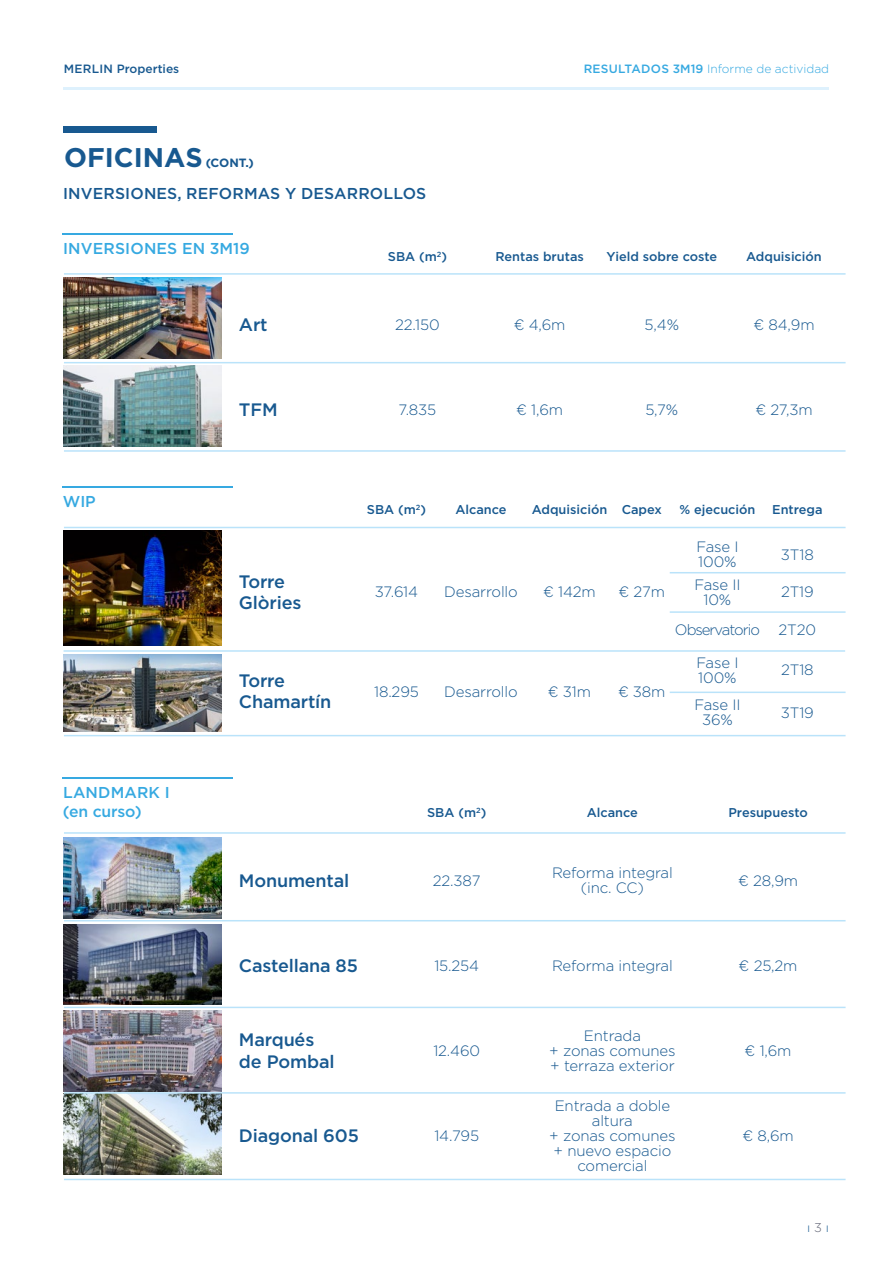
<style>
.page{position:relative;width:893px;height:1263px;background:#fff}
.page>*{position:absolute;margin:0;border:0;box-sizing:border-box;transform-origin:0 0}
.t1{font:700 27px "Gotham Pro";color:#185990}
.t2{font:500 18px/21.6px "Gotham Pro";letter-spacing:-.01em;color:#185990}
.t3{font:500 15.75px/18.9px "Gotham Pro";letter-spacing:.01em;color:#36a9e1}
.t4{font:500 15.75px "Gotham Pro";letter-spacing:.01em;color:#185990}
.t5{font:300 15px/15px "Gotham Pro";letter-spacing:-.01em;color:#185990;text-align:center}
.t6{font:300 15px "Gotham Pro";letter-spacing:-.07em;color:#185990}
.t7{font:500 12.75px "Gotham Pro";color:#185990}
.t8{font:300 12.75px "Gotham Pro";color:#185990}
.t9{font:300 12px "Gotham Pro";color:#36a9e1}
.t10{font:500 12px "Gotham Pro";color:#185990}
.t11{font:700 12px "Gotham Pro";color:#185990}
.s1{font-weight:500}
.s2{color:#626575}
</style>
<div class="page">
<hr style="left:64px;top:87px;width:765px;height:2px;background:#def1fd">
<div style="left:64px;top:127px;width:93px;height:6px;background:#185990"></div>
<hr style="left:63px;top:777px;width:170px;height:2px;background:#36a9e1">
<img style="left:64px;top:838px;width:157px;height:80px">
<img style="left:64px;top:924px;width:157px;height:81px">
<img style="left:64px;top:1010px;width:157px;height:81px">
<img style="left:64px;top:1094px;width:157px;height:80px">
<hr style="left:64px;top:920px;width:782px;height:1px;background:#bae3fa">
<hr style="left:64px;top:1007px;width:782px;height:1px;background:#bae3fa">
<hr style="left:64px;top:1092px;width:782px;height:2px;background:#bae3fa">
<hr style="left:64px;top:1179px;width:782px;height:1px;background:#bae3fa">
<hr style="left:64px;top:832px;width:782px;height:2px;background:#bae3fa">
<hr style="left:63px;top:486px;width:170px;height:2px;background:#36a9e1">
<img style="left:64px;top:531px;width:157px;height:114px">
<img style="left:64px;top:654px;width:157px;height:77px">
<hr style="left:64px;top:650px;width:781px;height:2px;background:#bae3fa">
<hr style="left:64px;top:735px;width:782px;height:1px;background:#bae3fa">
<hr style="left:64px;top:527px;width:782px;height:1px;background:#bae3fa">
<hr style="left:670px;top:572px;width:176px;height:1px;background:#bae3fa">
<hr style="left:670px;top:691px;width:176px;height:2px;background:#bae3fa">
<hr style="left:63px;top:233px;width:170px;height:1px;background:#36a9e1">
<img style="left:64px;top:277px;width:157px;height:81px">
<img style="left:64px;top:366px;width:157px;height:80px">
<hr style="left:64px;top:362px;width:782px;height:1px;background:#bae3fa">
<hr style="left:64px;top:450px;width:782px;height:2px;background:#bae3fa">
<hr style="left:64px;top:273px;width:782px;height:2px;background:#bae3fa">
<hr style="left:670px;top:611px;width:176px;height:2px;background:#bae3fa">
<p class="t10" style="left:64px;top:61px;width:117px">MERLIN Properties</p>
<p class="t9" style="left:584px;top:62px;width:247px"><span class="s1">RESULTADOS 3M19</span> Informe de actividad</p>
<h1 class="t1" style="left:64px;top:142px;width:140px">OFICINAS</h1>
<p class="t11" style="left:206px;top:156px;width:50px">(CONT.)</p>
<p class="t4" style="left:63px;top:184px;width:365px">INVERSIONES, REFORMAS Y DESARROLLOS</p>
<p class="t3" style="left:63px;top:238px;width:188px">INVERSIONES EN 3M19</p>
<p class="t7" style="left:388px;top:249px;width:61px">SBA (m<sup>2</sup>)</p>
<p class="t7" style="left:495px;top:249px;width:90px">Rentas brutas</p>
<p class="t7" style="left:607px;top:249px;width:112px">Yield sobre coste</p>
<p class="t7" style="left:746px;top:249px;width:77px">Adquisición</p>
<p class="t2" style="left:239px;top:313px;width:30px">Art</p>
<p class="t5" style="left:395px;top:317px;width:46px">22.150</p>
<p class="t5" style="left:514px;top:317px;width:53px">€ 4,6m</p>
<p class="t5" style="left:645px;top:317px;width:36px">5,4%</p>
<p class="t5" style="left:753px;top:317px;width:63px">€ 84,9m</p>
<p class="t3" style="left:63px;top:492px;width:34px">WIP</p>
<p class="t3" style="left:63px;top:782px;width:108px">LANDMARK I (en curso)</p>
<p class="t2" style="left:239px;top:398px;width:40px">TFM</p>
<p class="t5" style="left:399px;top:402px;width:39px">7.835</p>
<p class="t5" style="left:516px;top:402px;width:48px">€ 1,6m</p>
<p class="t5" style="left:645px;top:402px;width:34px">5,7%</p>
<p class="t5" style="left:755px;top:402px;width:59px">€ 27,3m</p>
<p class="t7" style="left:367px;top:503px;width:61px">SBA (m<sup>2</sup>)</p>
<p class="t7" style="left:455px;top:503px;width:53px">Alcance</p>
<p class="t7" style="left:532px;top:503px;width:132px">Adquisición Capex</p>
<p class="t7" style="left:679px;top:503px;width:78px">% ejecución</p>
<p class="t7" style="left:772px;top:503px;width:52px">Entrega</p>
<p class="t2" style="left:239px;top:570px;width:64px">Torre<br>Glòries</p>
<p class="t5" style="left:375px;top:585px;width:45px">37.614</p>
<p class="t5" style="left:444px;top:585px;width:75px">Desarrollo</p>
<p class="t5" style="left:543px;top:585px;width:54px">€ 142m</p>
<p class="t5" style="left:619px;top:585px;width:48px">€ 27m</p>
<p class="t2" style="left:239px;top:669px;width:94px">Torre<br>Chamartín</p>
<p class="t5" style="left:374px;top:684px;width:46px">18.295</p>
<p class="t5" style="left:444px;top:684px;width:75px">Desarrollo</p>
<p class="t5" style="left:548px;top:684px;width:45px">€ 31m</p>
<p class="t5" style="left:618px;top:684px;width:49px">€ 38m</p>
<p class="t5" style="left:696px;top:539px;width:44px;text-align:left">Fase I<br>100%</p>
<p class="t5" style="left:781px;top:547px;width:34px">3T18</p>
<p class="t5" style="left:694px;top:577px;width:48px">Fase II<br>10%</p>
<p class="t5" style="left:781px;top:585px;width:34px">2T19</p>
<p class="t6" style="left:675px;top:622px;width:143px">Observatorio 2T20</p>
<p class="t5" style="left:696px;top:655px;width:44px;text-align:left">Fase I<br>100%</p>
<p class="t5" style="left:781px;top:663px;width:34px">2T18</p>
<p class="t5" style="left:694px;top:698px;width:48px">Fase II<br>36%</p>
<p class="t5" style="left:781px;top:705px;width:35px">3T19</p>
<p class="t7" style="left:427px;top:805px;width:61px">SBA (m<sup>2</sup>)</p>
<p class="t7" style="left:587px;top:805px;width:53px">Alcance</p>
<p class="t7" style="left:728px;top:805px;width:81px">Presupuesto</p>
<p class="t2" style="left:239px;top:869px;width:112px">Monumental</p>
<p class="t5" style="left:433px;top:873px;width:49px">22.387</p>
<p class="t5" style="left:552px;top:866px;width:122px">Reforma integral (inc. CC)</p>
<p class="t5" style="left:738px;top:873px;width:62px">€ 28,9m</p>
<p class="t2" style="left:239px;top:954px;width:121px">Castellana 85</p>
<p class="t5" style="left:434px;top:958px;width:46px">15.254</p>
<p class="t5" style="left:552px;top:958px;width:122px">Reforma integral</p>
<p class="t5" style="left:739px;top:958px;width:60px">€ 25,2m</p>
<p class="t2" style="left:239px;top:1028px;width:97px">Marqués de Pombal</p>
<p class="t5" style="left:433px;top:1043px;width:48px">12.460</p>
<p class="t5" style="left:549px;top:1028px;width:128px">Entrada<br>+ zonas comunes + terraza exterior</p>
<p class="t5" style="left:745px;top:1043px;width:48px">€ 1,6m</p>
<p class="t2" style="left:239px;top:1124px;width:122px">Diagonal 605</p>
<p class="t5" style="left:434px;top:1128px;width:46px">14.795</p>
<p class="t5" style="left:549px;top:1098px;width:128px">Entrada a doble altura<br>+ zonas comunes + nuevo espacio comercial</p>
<p class="t5" style="left:742px;top:1128px;width:53px">€ 8,6m</p>
<p class="t8" style="left:807px;top:1220px;width:23px">ı <span class="s2">3</span> ı</p>
</div>
